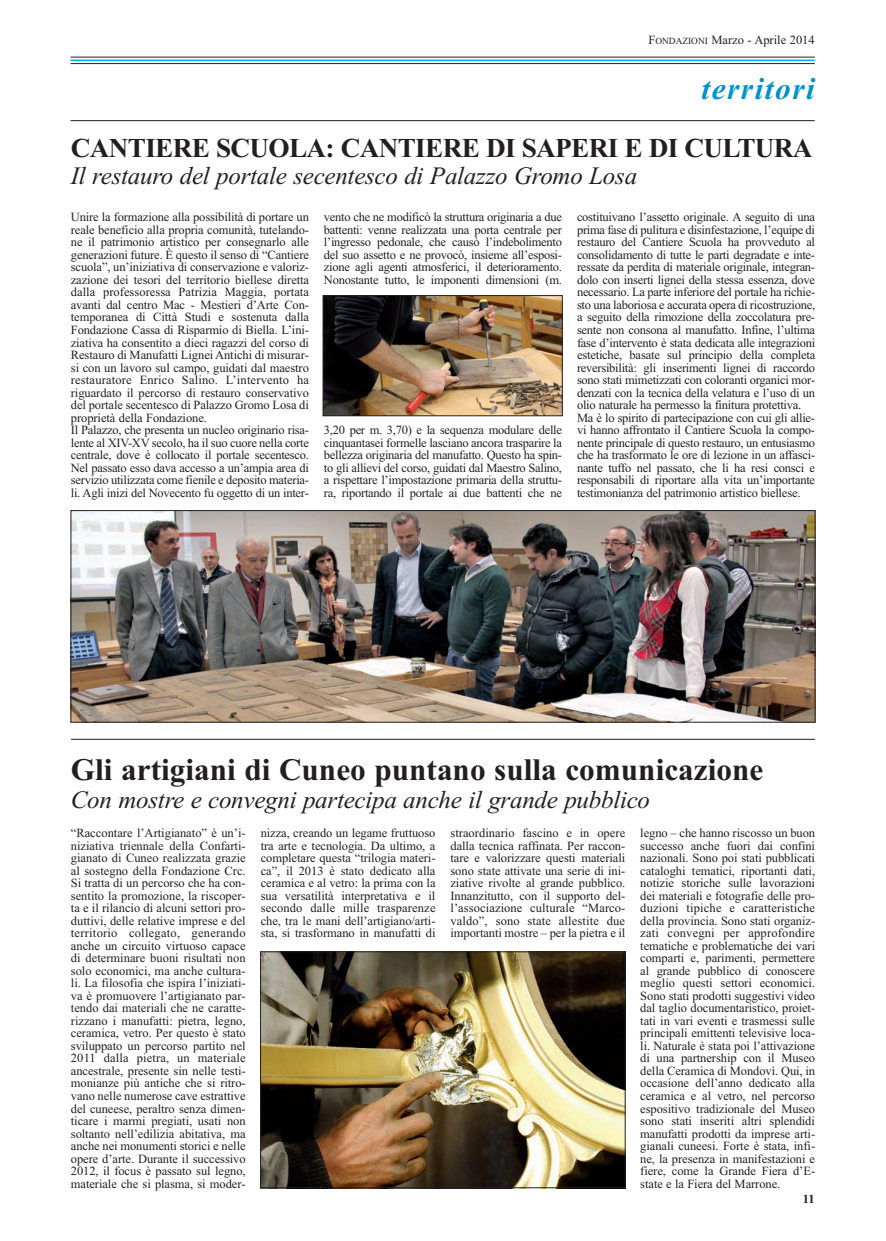
<style>
.page{position:relative;width:886px;height:1241px;background:#fff}
.page>*{position:absolute;margin:0;border:0;box-sizing:border-box;transform-origin:0 0}
.t1{font:700 31.25px "Times New Roman";color:#231f20}
.t2{font:italic 700 31.25px "Times New Roman";letter-spacing:.05em;color:#0092c8}
.t3{font:700 27.25px "Times New Roman";letter-spacing:-.025em;color:#231f20}
.t4{font:italic 25px "Times New Roman";letter-spacing:-.01em;color:#231f20}
.t5{font:12.5px/12.5px "Times New Roman";letter-spacing:-.02em;color:#231f20;text-align:justify}
.t6{font:12.5px "Times New Roman";color:#231f20}
.t7{font:700 12.5px "Times New Roman";color:#231f20}
.s1{font-size:9.38px}
</style>
<div class="page">
<hr style="left:71px;top:60px;width:744px;height:1px;background:#00aeef">
<hr style="left:71px;top:57px;width:744px;height:1px;background:#231f20">
<hr style="left:71px;top:63px;width:744px;height:1px;background:#231f20">
<hr style="left:71px;top:120px;width:744px;height:1px;background:#231f20">
<hr style="left:71px;top:739px;width:744px;height:1px;background:#231f20">
<img style="left:325px;top:297px;width:235px;height:117px">
<div style="left:323px;top:295px;width:239px;height:121px;border:1px solid #231f20"></div>
<img style="left:262px;top:951px;width:364px;height:236px">
<div style="left:260px;top:951px;width:365px;height:236px;border:1px solid #231f20"></div>
<img style="left:73px;top:512px;width:740px;height:208px">
<div style="left:71px;top:510px;width:744px;height:212px;border:1px solid #231f20"></div>
<p class="t6" style="left:648px;top:36px;width:168px">F<span class="s1">ONDAZIONI</span> Marzo - Aprile 2014</p>
<h1 class="t2" style="left:701px;top:78px;width:115px">territori</h1>
<h2 class="t3" style="left:71px;top:139px;width:743px">CANTIERE SCUOLA: CANTIERE DI SAPERI E DI CULTURA</h2>
<h3 class="t4" style="left:71px;top:167px;width:568px">Il restauro del portale secentesco di Palazzo Gromo Losa</h3>
<p class="t5" style="left:71px;top:212px;width:240px;text-align:left">Unire la formazione alla possibilità di portare un reale beneficio alla propria comunità, tutelando&shy;ne il patrimonio artistico per consegnarlo alle generazioni future. È questo il senso di “Cantiere scuola”, un’iniziativa di conservazione e valoriz&shy;zazione dei tesori del territorio biellese diretta dalla professoressa Patrizia Maggia, portata avanti dal centro Mac - Mestieri d’Arte Con - temporanea di Città Studi e sostenuta dalla Fondazione Cassa di Risparmio di Biella. L’ini - ziativa ha consentito a dieci ragazzi del corso di Restauro di Manufatti Lignei Antichi di misurar&shy;si con un lavoro sul campo, guidati dal maestro restauratore Enrico Salino. L’intervento ha riguardato il percorso di restauro conservativo del portale secentesco di Palazzo Gromo Losa di proprietà della Fondazione.<br>Il Palazzo, che presenta un nucleo originario risa&shy;lente al XIV-XV secolo, ha il suo cuore nella corte centrale, dove è collocato il portale secentesco.<br>Nel passato esso dava accesso a un’ampia area di servizio utilizzata come fienile e deposito materia&shy;li. Agli inizi del Novecento fu oggetto di un inter-</p>
<p class="t5" style="left:324px;top:212px;width:240px">vento che ne modificò la struttura originaria a due battenti: venne realizzata una porta centrale per l’ingresso pedonale, che causò l’indebolimento del suo assetto e ne provocò, insieme all’esposi&shy;zione agli agenti atmosferici, il deterioramento.<br>Nonostante tutto, le imponenti dimensioni (m.</p>
<p class="t5" style="left:324px;top:425px;width:240px">3,20 per m. 3,70) e la sequenza modulare delle cinquantasei formelle lasciano ancora trasparire la bellezza originaria del manufatto. Questo ha spin&shy;to gli allievi del corso, guidati dal Maestro Salino, a rispettare l’impostazione primaria della struttu&shy;ra, riportando il portale ai due battenti che ne</p>
<p class="t5" style="left:577px;top:212px;width:240px;text-align:left">costituivano l’assetto originale. A seguito di una prima fase di pulitura e disinfestazione, l’equipe di restauro del Cantiere Scuola ha provveduto al consolidamento di tutte le parti degradate e inte&shy;ressate da perdita di materiale originale, integran&shy;dolo con inserti lignei della stessa essenza, dove necessario. La parte inferiore del portale ha richie&shy;sto una laboriosa e accurata opera di ricostruzione, a seguito della rimozione della zoccolatura pre&shy;sente non consona al manufatto. Infine, l’ultima fase d’intervento è stata dedicata alle integrazioni estetiche, basate sul principio della completa reversibilità: gli inserimenti lignei di raccordo sono stati mimetizzati con coloranti organici mor&shy;denzati con la tecnica della velatura e l’uso di un olio naturale ha permesso la finitura protettiva.<br>Ma è lo spirito di partecipazione con cui gli allie&shy;vi hanno affrontato il Cantiere Scuola la compo&shy;nente principale di questo restauro, un entusiasmo che ha trasformato le ore di lezione in un affasci&shy;nante tuffo nel passato, che li ha resi consci e responsabili di riportare alla vita un’importante testimonianza del patrimonio artistico biellese.</p>
<h1 class="t1" style="left:71px;top:759px;width:694px">Gli artigiani di Cuneo puntano sulla comunicazione</h1>
<h3 class="t4" style="left:71px;top:790px;width:581px">Con mostre e convegni partecipa anche il grande pubblico</h3>
<p class="t5" style="left:71px;top:828px;width:176px">“Raccontare l’Artigianato” è un’i - ni ziativa triennale della Con farti - gianato di Cuneo realizzata grazie al sostegno della Fondazione Crc.<br>Si tratta di un percorso che ha con&shy;sentito la promozione, la riscoper&shy;ta e il rilancio di alcuni settori pro&shy;duttivi, delle relative imprese e del territorio collegato, generando anche un circuito virtuoso capace di determinare buoni risultati non solo economici, ma anche cultura&shy;li. La filosofia che ispira l’iniziati&shy;va è promuovere l’artigianato par&shy;tendo dai materiali che ne caratte&shy;rizzano i manufatti: pietra, legno, ceramica, vetro. Per questo è stato sviluppato un percorso partito nel 2011 dalla pietra, un materiale ancestrale, presente sin nelle testi&shy;monianze più antiche che si ritro&shy;vano nelle numerose cave estrattive del cuneese, peraltro senza dimen&shy;ticare i marmi pregiati, usati non soltanto nell’edilizia abitativa, ma anche nei monumenti storici e nelle opere d’arte. Durante il successivo 2012, il focus è passato sul legno, materiale che si plasma, si moder-</p>
<p class="t5" style="left:261px;top:828px;width:176px">nizza, creando un legame fruttuoso tra arte e tecnologia. Da ultimo, a completare questa “trilogia materi&shy;ca”, il 2013 è stato dedicato alla ceramica e al vetro: la prima con la sua versatilità interpretativa e il secondo dalle mille trasparenze che, tra le mani dell’artigiano/arti&shy;sta, si trasformano in manufatti di</p>
<p class="t5" style="left:450px;top:828px;width:176px">straordinario fascino e in opere dalla tecnica raffinata. Per raccon&shy;tare e valorizzare questi materiali sono state attivate una serie di ini&shy;ziative rivolte al grande pubblico.<br>Innanzitutto, con il supporto del&shy;l’associazione culturale “Marco - valdo”, sono state allestite due importanti mostre – per la pietra e il</p>
<p class="t5" style="left:640px;top:828px;width:176px">legno – che hanno riscosso un buon successo anche fuori dai confini nazionali. Sono poi stati pubblicati cataloghi tematici, riportanti dati, notizie storiche sulle lavorazioni dei materiali e fotografie delle pro&shy;duzioni tipiche e caratteristiche della provincia. Sono stati organiz&shy;zati convegni per approfondire tematiche e problematiche dei vari comparti e, parimenti, permettere al grande pubblico di conoscere meglio questi settori economici.<br>Sono stati prodotti suggestivi video dal taglio documentaristico, proiet&shy;tati in vari eventi e trasmessi sulle principali emittenti televisive loca&shy;li. Naturale è stata poi l’attivazione di una partnership con il Museo della Ceramica di Mon dovì. Qui, in occasione dell’anno dedicato alla ceramica e al vetro, nel percorso espositivo tradizionale del Museo sono stati inseriti altri splendidi manufatti prodotti da imprese arti&shy;gianali cuneesi. Forte è stata, infi&shy;ne, la presenza in manifestazioni e fiere, come la Grande Fiera d’E - state e la Fiera del Marrone.</p>
<p class="t7" style="left:803px;top:1194px;width:13px">11</p>
</div>
